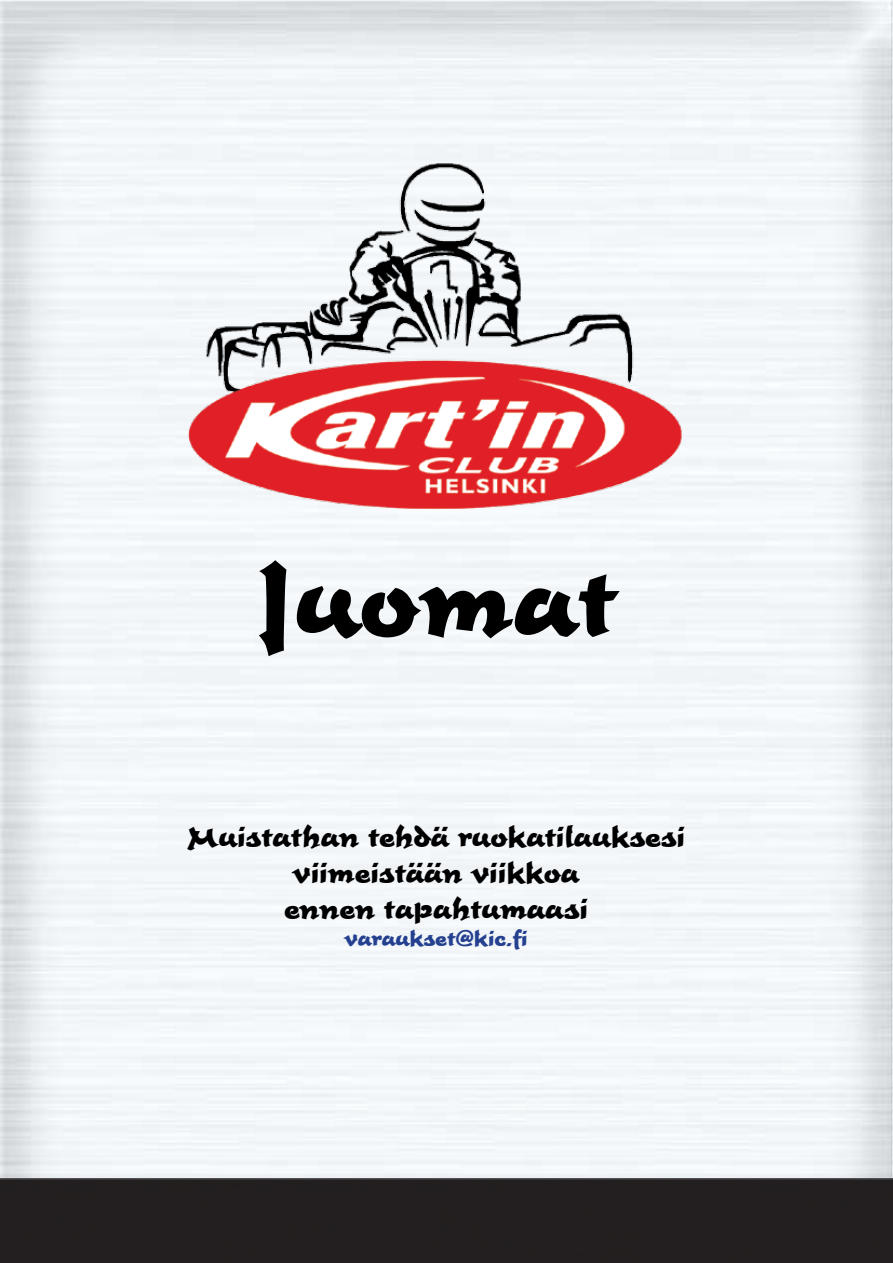
<style>
.page{position:relative;width:893px;height:1263px;background:#fff}
.page>*{position:absolute;margin:0;border:0;box-sizing:border-box;transform-origin:0 0}
.t1{font:700 105px "Time Scr D";color:#000}
.t2{font:700 30px/36px "Time Scr D";color:#000;text-align:center}
.t3{font:700 22.5px "Time Scr D";color:#24408f}
</style>
<div class="page">
<img style="left:0;top:0;width:893px;height:1179px">
<div style="left:0;top:1179px;width:893px;height:84px;background:#231f20"></div>
<img style="left:189px;top:162px;width:494px;height:346px">
<h1 class="t1" style="left:256px;top:545px;width:362px">Juomat</h1>
<p class="t2" style="left:187px;top:819px;width:500px">Muistathan tehdä ruokatilauksesi viimeistään viikkoa<br>ennen tapahtumaasi</p>
<p class="t3" style="left:344px;top:926px;width:185px">varaukset@kic.fi</p>
</div>
